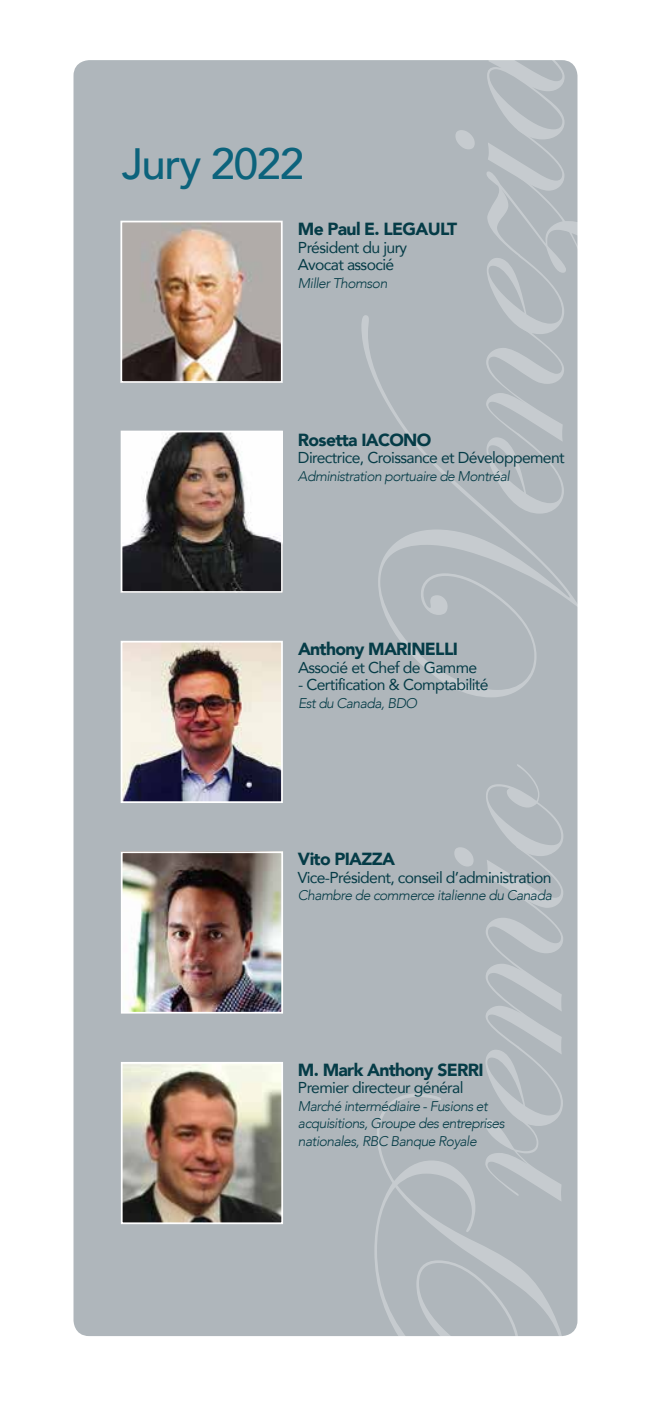
<style>
.page{position:relative;width:651px;height:1402px;background:#fff}
.page>*{position:absolute;margin:0;border:0;box-sizing:border-box;transform-origin:0 0}
.t1{font:500 43.75px "Avenir";letter-spacing:-.03em;color:#0c637c}
.t2{font:900 17.5px "Avenir";letter-spacing:-.04em;color:#053c47}
.t3{font:15.75px/17.5px "Avenir";letter-spacing:-.04em;color:#053c47}
.t4{font:italic 300 14px/17.5px "Avenir";letter-spacing:-.04em;color:#053c47}
</style>
<div class="page">
<div style="left:74px;top:60px;width:504px;height:1276px;background:#afb6bb;border-radius:16px"></div>
<svg style="left:374px;top:1093px;width:192px;height:243px"></svg>
<svg style="left:454px;top:764px;width:109px;height:437px"></svg>
<svg style="left:361px;top:315px;width:217px;height:382px"></svg>
<svg style="left:455px;top:60px;width:123px;height:454px"></svg>
<img style="left:123px;top:224px;width:157px;height:156px">
<div style="left:120px;top:221px;width:163px;height:162px;border:2px solid #fff"></div>
<img style="left:124px;top:644px;width:156px;height:156px">
<div style="left:121px;top:641px;width:162px;height:162px;border:2px solid #fff"></div>
<img style="left:124px;top:854px;width:156px;height:156px">
<div style="left:121px;top:851px;width:162px;height:162px;border:2px solid #fff"></div>
<img style="left:124px;top:1065px;width:156px;height:156px">
<div style="left:121px;top:1062px;width:162px;height:162px;border:2px solid #fff"></div>
<img style="left:124px;top:434px;width:156px;height:156px">
<div style="left:121px;top:431px;width:162px;height:162px;border:2px solid #fff"></div>
<h1 class="t1" style="left:122px;top:126px;width:184px">Jury 2022</h1>
<p class="t2" style="left:298px;top:214px;width:161px">Me Paul E. LEGAULT</p>
<p class="t3" style="left:298px;top:238px;width:111px">Président du jury<br>Avocat associé</p>
<p class="t4" style="left:298px;top:274px;width:91px">Miller Thomson</p>
<p class="t2" style="left:298px;top:424px;width:135px">Rosetta IACONO</p>
<p class="t3" style="left:298px;top:448px;width:268px">Directrice, Croissance et Développement</p>
<p class="t4" style="left:298px;top:467px;width:213px">Administration portuaire de Montréal</p>
<p class="t2" style="left:298px;top:634px;width:161px">Anthony MARINELLI</p>
<p class="t3" style="left:298px;top:658px;width:181px">Associé et Chef de Gamme</p>
<p class="t3" style="left:298px;top:675px;width:192px">- Certification &amp; Comptabilité</p>
<p class="t4" style="left:298px;top:694px;width:121px">Est du Canada, BDO</p>
<p class="t2" style="left:298px;top:844px;width:99px">Vito PIAZZA</p>
<p class="t3" style="left:298px;top:868px;width:255px">Vice-Président, conseil d’administration</p>
<p class="t4" style="left:298px;top:887px;width:255px">Chambre de commerce italienne du Canada</p>
<p class="t2" style="left:298px;top:1055px;width:187px">M. Mark Anthony SERRI</p>
<p class="t3" style="left:298px;top:1078px;width:167px">Premier directeur général</p>
<p class="t4" style="left:298px;top:1097px;width:208px">Marché intermédiaire - Fusions et acquisitions, Groupe des entreprises nationales, RBC Banque Royale</p>
</div>
